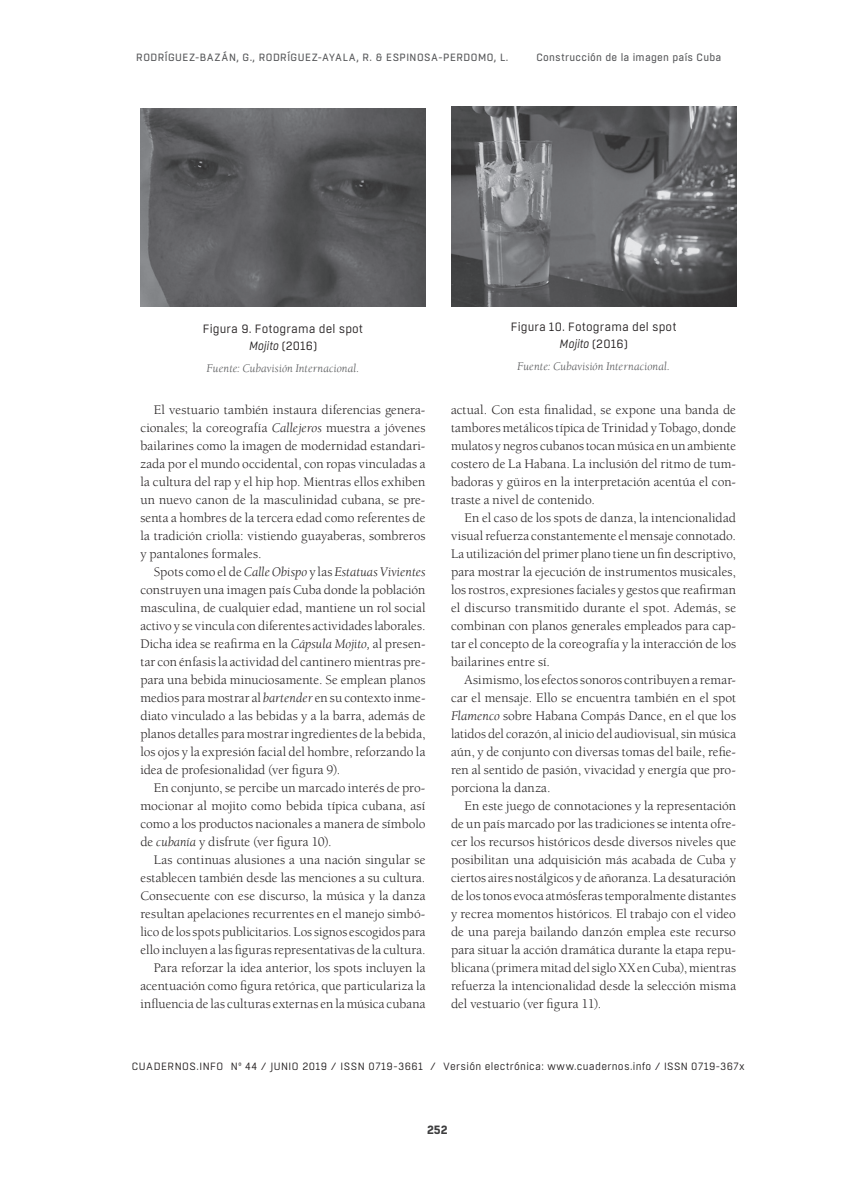
<style>
.page{position:relative;width:851px;height:1191px;background:#fff}
.page>*{position:absolute;margin:0;border:0;box-sizing:border-box;transform-origin:0 0}
.t1{font:13.5px/18px "Berkeley Std";letter-spacing:.005em;color:#231f20;text-align:justify}
.t2{font:12px/16.5px "Boxed";letter-spacing:.01em;color:#231f20;text-align:center}
.t3{font:italic 12px "Berkeley Std";letter-spacing:.005em;color:#57585a}
.t4{font:700 12px "Boxed";color:#3e3e3f}
.t5{font:10.5px "Boxed";letter-spacing:.04em;color:#231f20}
.t6{font:10.5px "Boxed";letter-spacing:.04em;color:#57585a}
.s1{font-style:italic}
</style>
<div class="page">
<img style="left:140px;top:108px;width:285px;height:198px">
<img style="left:451px;top:106px;width:285px;height:200px">
<p class="t6" style="left:136px;top:51px;width:374px">RODRÍGUEZ-BAZÁN, G., RODRÍGUEZ-AYALA, R. &amp; ESPINOSA-PERDOMO, L.</p>
<p class="t6" style="left:536px;top:51px;width:186px">Construcción de la imagen país Cuba</p>
<p class="t2" style="left:203px;top:321px;width:162px">Figura 9. Fotograma del spot<br><span class="s1">Mojito</span> (2016)</p>
<p class="t3" style="left:206px;top:362px;width:154px">Fuente: Cubavisión Internacional.</p>
<p class="t1" style="left:140px;top:401px;width:286px;text-indent:14px">El vestuario también instaura diferencias genera&shy;cionales; la coreografía <span class="s1">Callejeros</span> muestra a jóvenes bailarines como la imagen de modernidad estandari&shy;zada por el mundo occidental, con ropas vinculadas a la cultura del rap y el hip hop. Mientras ellos exhiben un nuevo canon de la masculinidad cubana, se pre&shy;senta a hombres de la tercera edad como referentes de la tradición criolla: vistiendo guayaberas, sombreros y pantalones formales.</p>
<p class="t1" style="left:140px;top:563px;width:286px;text-indent:14px">Spots como el de <span class="s1">Calle Obispo</span> y las <span class="s1">Estatuas Vivientes </span>construyen una imagen país Cuba donde la población masculina, de cualquier edad, mantiene un rol social activo y se vincula con diferentes actividades laborales.<br>Dicha idea se reafirma en la <span class="s1">Cápsula Mojito,</span> al presen&shy;tar con énfasis la actividad del cantinero mientras pre&shy;para una bebida minuciosamente. Se emplean planos medios para mostrar al <span class="s1">bartender</span> en su contexto inme&shy;diato vinculado a las bebidas y a la barra, además de planos detalles para mostrar ingredientes de la bebida, los ojos y la expresión facial del hombre, reforzando la idea de profesionalidad (ver figura 9).</p>
<p class="t1" style="left:140px;top:779px;width:286px;text-indent:14px">En conjunto, se percibe un marcado interés de pro&shy;mocionar al mojito como bebida típica cubana, así como a los productos nacionales a manera de símbolo de <span class="s1">cubanía</span> y disfrute (ver figura 10).</p>
<p class="t1" style="left:140px;top:851px;width:286px;text-align:right">Las continuas alusiones a una nación singular se establecen también desde las menciones a su cultura.<br>Consecuente con ese discurso, la música y la danza resultan apelaciones recurrentes en el manejo simbó&shy;lico de los spots publicitarios. Los signos escogidos para ello incluyen a las figuras representativas de la cultura.<br>Para reforzar la idea anterior, los spots incluyen la acentuación como figura retórica, que particulariza la influencia de las culturas externas en la música cubana</p>
<p class="t2" style="left:510px;top:319px;width:167px">Figura 10. Fotograma del spot<br><span class="s1">Mojito</span> (2016)</p>
<p class="t3" style="left:517px;top:360px;width:154px">Fuente: Cubavisión Internacional.</p>
<p class="t1" style="left:451px;top:401px;width:286px">actual. Con esta finalidad, se expone una banda de tambores metálicos típica de Trinidad y Tobago, donde mulatos y negros cubanos tocan música en un ambiente costero de La Habana. La inclusión del ritmo de tum&shy;badoras y güiros en la interpretación acentúa el con&shy;traste a nivel de contenido.</p>
<p class="t1" style="left:451px;top:509px;width:286px;text-indent:14px">En el caso de los spots de danza, la intencionalidad visual refuerza constantemente el mensaje connotado.<br>La utilización del primer plano tiene un fin descriptivo, para mostrar la ejecución de instrumentos musicales, los rostros, expresiones faciales y gestos que reafirman el discurso transmitido durante el spot. Además, se combinan con planos generales empleados para cap&shy;tar el concepto de la coreografía y la interacción de los bailarines entre sí.</p>
<p class="t1" style="left:451px;top:671px;width:286px;text-indent:14px">Asimismo, los efectos sonoros contribuyen a remar&shy;car el mensaje. Ello se encuentra también en el spot <span class="s1">Flamenco</span> sobre Habana Compás Dance, en el que los latidos del corazón, al inicio del audiovisual, sin música aún, y de conjunto con diversas tomas del baile, refie&shy;ren al sentido de pasión, vivacidad y energía que pro&shy;porciona la danza.</p>
<p class="t1" style="left:451px;top:797px;width:286px;text-indent:14px">En este juego de connotaciones y la representación de un país marcado por las tradiciones se intenta ofre&shy;cer los recursos históricos desde diversos niveles que posibilitan una adquisición más acabada de Cuba y ciertos aires nostálgicos y de añoranza. La desaturación de los tonos evoca atmósferas temporalmente distantes y recrea momentos históricos. El trabajo con el video de una pareja bailando danzón emplea este recurso para situar la acción dramática durante la etapa repu&shy;blicana (primera mitad del siglo XX en Cuba), mientras refuerza la intencionalidad desde la selección misma del vestuario (ver figura 11).</p>
<p class="t5" style="left:132px;top:1060px;width:614px">CUADERNOS.INFO Nº 44 / JUNIO 2019 / ISSN 0719-3661 / Versión electrónica: www.cuadernos.info / ISSN 0719-367x</p>
<p class="t4" style="left:427px;top:1122px;width:22px">252</p>
</div>
